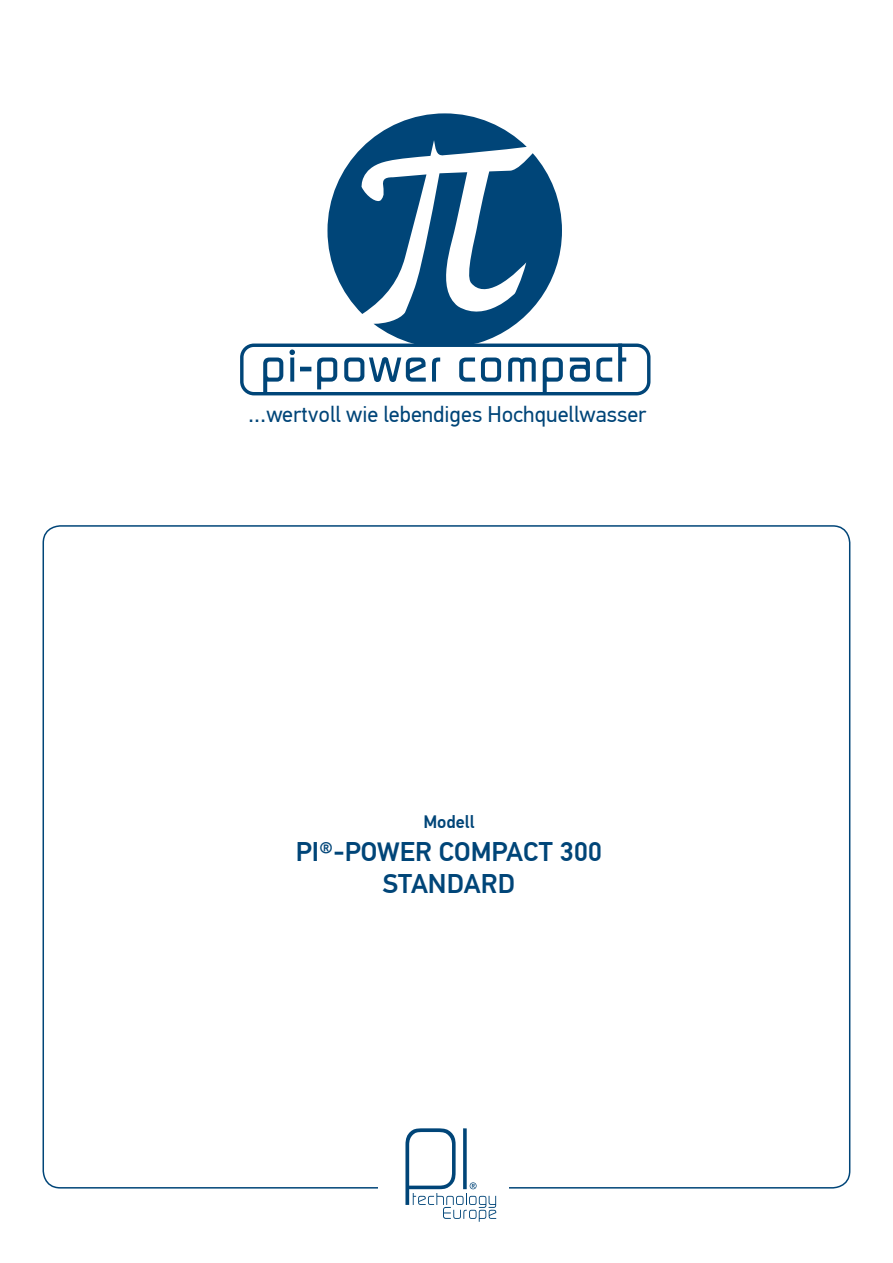
<style>
.page{position:relative;width:893px;height:1263px;background:#fff}
.page>*{position:absolute;margin:0;border:0;box-sizing:border-box;transform-origin:0 0}
.t1{font:500 27px/32.4px "PF Din Text Pro";color:#004578;text-align:center}
.t2{font:22.65px "PF Din Text Pro";color:#004578}
.t3{font:500 18px "PF Din Text Pro";color:#004578}
</style>
<div class="page">
<svg style="left:240px;top:113px;width:410px;height:282px"></svg>
<svg style="left:405px;top:1128px;width:91px;height:94px"></svg>
<p class="t2" style="left:248px;top:401px;width:400px">…wertvoll wie lebendiges Hochquellwasser</p>
<p class="t3" style="left:423px;top:811px;width:52px">Modell</p>
<p class="t1" style="left:296px;top:836px;width:308px">PI®-POWER COMPACT 300<br>STANDARD</p>
</div>
